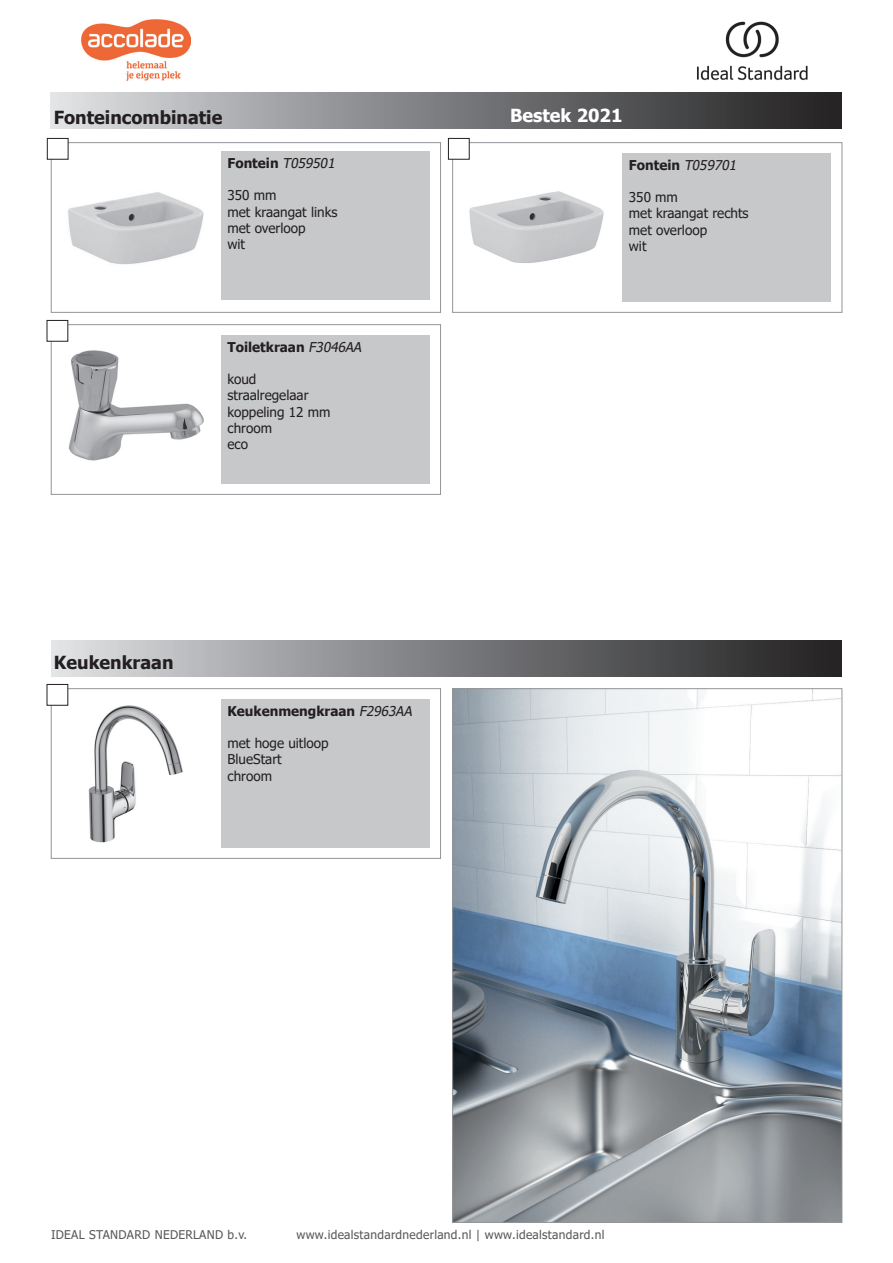
<style>
.page{position:relative;width:893px;height:1263px;background:#fff}
.page>*{position:absolute;margin:0;border:0;box-sizing:border-box;transform-origin:0 0}
.t1{font:700 18px "Tahoma";color:#231f20}
.t2{font:700 18px "Tahoma";color:#fff}
.t3{font:13.5px/16.2px "Tahoma";color:#231f20}
.t4{font:700 13.5px "Tahoma";color:#231f20}
.t5{font:12px "Tahoma";letter-spacing:.025em;color:#57585a}
.s1{font-weight:400;font-style:italic}
</style>
<div class="page">
<div style="left:51px;top:92px;width:791px;height:37px;background:linear-gradient(to right,#dcdee1,#1e1e1f)"></div>
<div style="left:51px;top:142px;width:390px;height:171px;border:1px solid #939598"></div>
<img style="left:60px;top:151px;width:144px;height:114px">
<div style="left:221px;top:151px;width:209px;height:149px;background:#c7c8ca"></div>
<div style="left:452px;top:142px;width:390px;height:171px;border:1px solid #939598"></div>
<img style="left:461px;top:151px;width:143px;height:112px">
<div style="left:622px;top:153px;width:209px;height:149px;background:#c7c8ca"></div>
<div style="left:51px;top:324px;width:390px;height:171px;border:1px solid #939598"></div>
<img style="left:60px;top:333px;width:144px;height:128px">
<div style="left:221px;top:335px;width:209px;height:149px;background:#c7c8ca"></div>
<div style="left:51px;top:640px;width:791px;height:36px;background:linear-gradient(to right,#dcdee1,#1e1e1f)"></div>
<img style="left:454px;top:690px;width:386px;height:530px">
<div style="left:51px;top:688px;width:390px;height:170px;border:1px solid #939598"></div>
<img style="left:60px;top:697px;width:123px;height:146px">
<div style="left:221px;top:699px;width:209px;height:149px;background:#c7c8ca"></div>
<div style="left:47px;top:138px;width:21px;height:21px;background:#fff"></div>
<div style="left:47px;top:138px;width:21px;height:21px;border:1px solid #231f20"></div>
<div style="left:47px;top:320px;width:21px;height:21px;background:#fff"></div>
<div style="left:448px;top:138px;width:21px;height:21px;background:#fff"></div>
<div style="left:448px;top:138px;width:21px;height:21px;border:1px solid #231f20"></div>
<div style="left:47px;top:684px;width:21px;height:21px;background:#fff"></div>
<img style="left:81px;top:20px;width:110px;height:61px">
<img style="left:697px;top:21px;width:111px;height:60px">
<h1 class="t1" style="left:54px;top:105px;width:170px">Fonteincombinatie</h1>
<p class="t4" style="left:227px;top:154px;width:112px">Fontein <span class="s1">T059501</span></p>
<p class="t3" style="left:227px;top:188px;width:111px">350 mm<br>met kraangat links met overloop<br>wit</p>
<p class="t4" style="left:227px;top:337px;width:139px">Toiletkraan <span class="s1">F3046AA</span></p>
<p class="t3" style="left:227px;top:372px;width:105px">koud straalregelaar koppeling 12 mm chroom<br>eco</p>
<h1 class="t1" style="left:54px;top:650px;width:121px">Keukenkraan</h1>
<p class="t4" style="left:227px;top:701px;width:189px">Keukenmengkraan <span class="s1">F2963AA</span></p>
<p class="t3" style="left:227px;top:736px;width:103px">met hoge uitloop<br>BlueStart chroom</p>
<h1 class="t2" style="left:510px;top:103px;width:114px">Bestek 2021</h1>
<p class="t4" style="left:629px;top:155px;width:112px">Fontein <span class="s1">T059701</span></p>
<p class="t3" style="left:629px;top:190px;width:121px">350 mm<br>met kraangat rechts met overloop<br>wit</p>
<p class="t5" style="left:51px;top:1227px;width:198px">IDEAL STANDARD NEDERLAND b.v.</p>
<p class="t5" style="left:297px;top:1227px;width:309px">www.idealstandardnederland.nl | www.idealstandard.nl</p>
</div>
